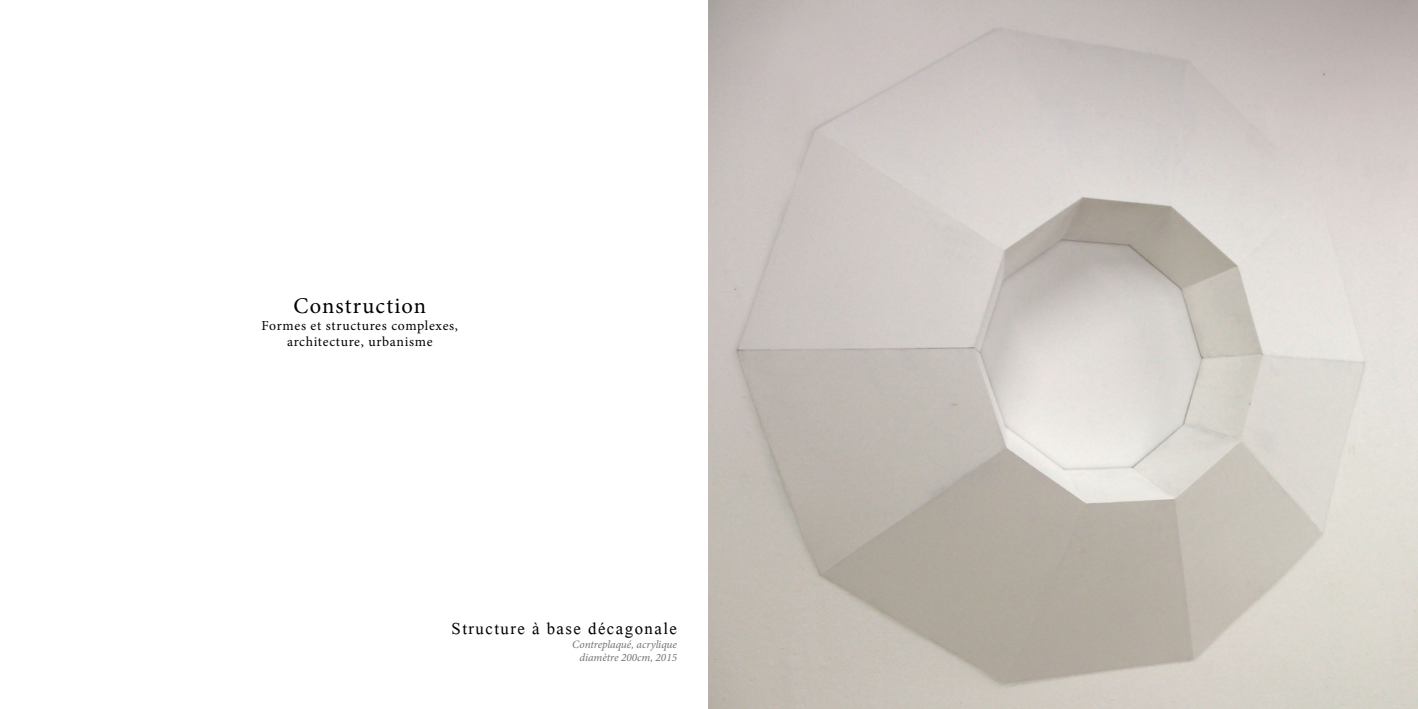
<style>
.page{position:relative;width:1418px;height:709px;background:#fff}
.page>*{position:absolute;margin:0;border:0;box-sizing:border-box;transform-origin:0 0}
.t1{font:25px "Microsoft Himalaya";letter-spacing:.06em;color:#000}
.t2{font:22.5px "Minion Pro";letter-spacing:.05em;color:#000}
.t3{font:13.75px/16.5px "Minion Pro";letter-spacing:.05em;color:#000;text-align:center}
.t4{font:italic 11.25px/13.5px "Minion Pro";letter-spacing:-.005em;color:#757474;text-align:right}
</style>
<div class="page">
<h2 class="t2" style="left:293px;top:291px;width:134px">Construction</h2>
<p class="t3" style="left:261px;top:317px;width:198px">Formes et structures complexes, architecture, urbanisme</p>
<h1 class="t1" style="left:451px;top:610px;width:227px">Structure à base décagonale</h1>
<p class="t4" style="left:572px;top:637px;width:106px">Contreplaqué, acrylique diamètre 200cm, 2015</p>
</div>
